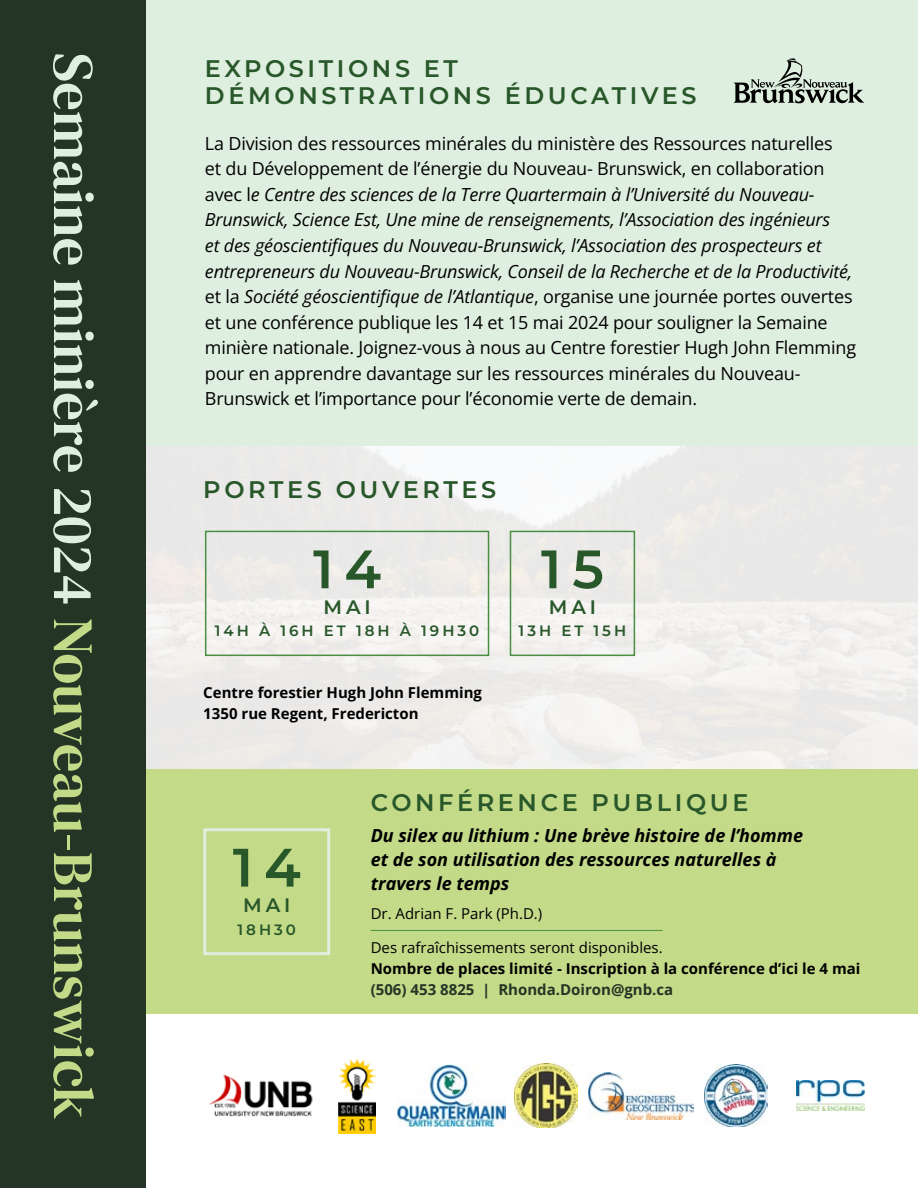
<style>
.page{position:relative;width:918px;height:1188px;background:#fff}
.page>*{position:absolute;margin:0;border:0;box-sizing:border-box;transform-origin:0 0}
.t1{font:57px "DM Serif Text";color:#dfefdf}
.t2{font:600 54px "Montserrat";color:#28572a}
.t3{font:600 24px/27px "Montserrat";letter-spacing:.15em;color:#28572a}
.t4{font:600 19.5px "Montserrat";letter-spacing:.2em;color:#28572a}
.t5{font:18px/25.5px "Open Sans";letter-spacing:-.01em;color:#000}
.t6{font:italic 700 18px/24px "Open Sans";color:#000}
.t7{font:700 15px/21px "Open Sans";color:#000}
.t8{font:15px "Open Sans";color:#000}
.t9{font:700 15px "Open Sans";color:#243525}
.t10{font:600 15px "Montserrat";letter-spacing:.2em;color:#28572a}
.s1{color:#c3da88}
.s2{font-style:italic}
</style>
<div class="page">
<div style="left:146px;top:0;width:772px;height:446px;background:#dfefdf"></div>
<div style="left:146px;top:770px;width:772px;height:244px;background:#c3da88"></div>
<div style="left:0;top:0;width:146px;height:1188px;background:#243525"></div>
<hr style="left:371px;top:930px;width:292px;height:1px;background:#4a8e41">
<div style="left:205px;top:531px;width:284px;height:125px;border:2px solid #4a8e41"></div>
<div style="left:203px;top:828px;width:127px;height:127px;border:3px solid #dfefdf"></div>
<div style="left:510px;top:531px;width:125px;height:125px;border:2px solid #4a8e41"></div>
<img style="left:209px;top:1075px;width:104px;height:41px">
<img style="left:704px;top:1064px;width:63px;height:63px">
<img style="left:797px;top:1080px;width:67px;height:31px">
<img style="left:588px;top:1072px;width:105px;height:47px">
<img style="left:338px;top:1058px;width:37px;height:76px">
<img style="left:514px;top:1064px;width:64px;height:63px">
<img style="left:397px;top:1065px;width:109px;height:61px">
<svg style="left:734px;top:58px;width:130px;height:45px"></svg>
<h1 class="t1" style="left:106px;top:53px;width:1068px;rotate:90deg">Semaine minière 2024 <span class="s1">Nouveau-Brunswick</span></h1>
<h3 class="t3" style="left:205px;top:55px;width:493px">EXPOSITIONS ET<br>DÉMONSTRATIONS ÉDUCATIVES</h3>
<p class="t5" style="left:205px;top:130px;width:653px">La Division des ressources minérales du ministère des Ressources naturelles<br>et du Développement de l’énergie du Nouveau- Brunswick, en collaboration avec l<span class="s2">e Centre des sciences de la Terre Quartermain à l’Université du Nouveau-Brunswick, Science Est, Une mine de renseignements, l’Association des ingénieurs<br>et des géoscientifiques du Nouveau-Brunswick, l’Association des prospecteurs et entrepreneurs du Nouveau-Brunswick, Conseil de la Recherche et de la Productivité, </span>et la <span class="s2">Société géoscientifique de l’Atlantique</span>, organise une journée portes ouvertes et une conférence publique les 14 et 15 mai 2024 pour souligner la Semaine minière nationale. Joignez-vous à nous au Centre forestier Hugh John Flemming pour en apprendre davantage sur les ressources minérales du Nouveau-Brunswick et l’importance pour l’économie verte de demain.</p>
<h3 class="t3" style="left:203px;top:475px;width:294px">PORTES OUVERTES</h3>
<h2 class="t2" style="left:313px;top:533px;width:70px">14</h2>
<p class="t4" style="left:323px;top:594px;width:49px">MAI</p>
<p class="t10" style="left:215px;top:621px;width:266px">14H À 16H ET 18H À 19H30</p>
<h2 class="t2" style="left:541px;top:533px;width:64px">15</h2>
<p class="t4" style="left:549px;top:594px;width:49px">MAI</p>
<p class="t10" style="left:519px;top:621px;width:109px">13H ET 15H</p>
<p class="t7" style="left:203px;top:682px;width:280px">Centre forestier Hugh John Flemming<br>1350 rue Regent, Fredericton</p>
<h3 class="t3" style="left:371px;top:789px;width:379px">CONFÉRENCE PUBLIQUE</h3>
<p class="t6" style="left:371px;top:823px;width:434px">Du silex au lithium : Une brève histoire de l’homme et de son utilisation des ressources naturelles à travers le temps</p>
<p class="t8" style="left:371px;top:903px;width:173px">Dr. Adrian F. Park (Ph.D.)</p>
<p class="t8" style="left:371px;top:937px;width:293px">Des rafraîchissements seront disponibles.</p>
<p class="t7" style="left:371px;top:958px;width:491px">Nombre de places limité - Inscription à la conférence d’ici le 4 mai</p>
<p class="t9" style="left:371px;top:979px;width:304px">(506) 453 8825 | Rhonda.Doiron@gnb.ca</p>
<h2 class="t2" style="left:233px;top:831px;width:70px">14</h2>
<p class="t4" style="left:243px;top:892px;width:49px">MAI</p>
<p class="t10" style="left:238px;top:919px;width:60px">18H30</p>
</div>
